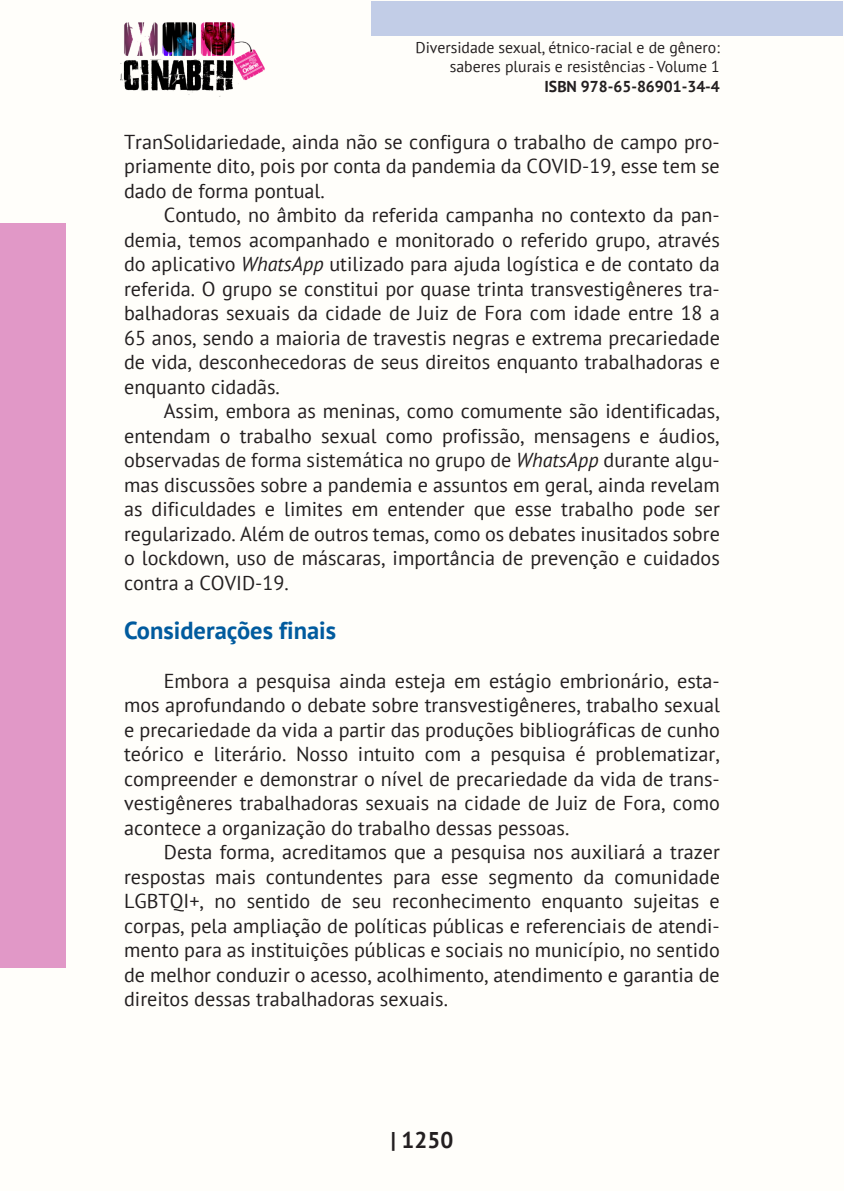
<style>
.page{position:relative;width:844px;height:1191px;background:#fff}
.page>*{position:absolute;margin:0;border:0;box-sizing:border-box;transform-origin:0 0}
._9_SUBTÍTULOS{font:700 24.5px "PT Sans";color:#015b9e}
.t1{font:700 22.75px "PT Sans";color:#231f20}
._8_CORPO{font:20.12px/24.5px "PT Sans";color:#231f20;text-align:justify}
.t2{font:15.75px/18.9px "PT Sans";color:#231f20;text-align:right}
.t3{font:700 15.75px "PT Sans";color:#231f20}
.s1{font-style:italic}
</style>
<div class="page">
<div style="left:0;top:0;width:843px;height:1191px;background:#fffefa"></div>
<div style="left:371px;top:1px;width:471px;height:35px;background:#c2cde7"></div>
<div style="left:0;top:223px;width:65px;height:744px;background:#e198c7"></div>
<img style="left:120px;top:22px;width:144px;height:75px">
<p class="t2" style="left:415px;top:38px;width:306px">Diversidade sexual, étnico-racial e de gênero: saberes plurais e resistências - Volume 1</p>
<p class="t3" style="left:544px;top:76px;width:177px">ISBN 978-65-86901-34-4</p>
<p class="_8_CORPO" style="left:124px;top:129px;width:597px">TranSolidariedade, ainda não se configura o trabalho de campo pro&shy;priamente dito, pois por conta da pandemia da COVID-19, esse tem se dado de forma pontual.</p>
<p class="_8_CORPO" style="left:124px;top:202px;width:597px;text-indent:40px">Contudo, no âmbito da referida campanha no contexto da pan&shy;demia, temos acompanhado e monitorado o referido grupo, através do aplicativo <span class="s1">WhatsApp</span> utilizado para ajuda logística e de contato da referida. O grupo se constitui por quase trinta transvestigêneres tra&shy;balhadoras sexuais da cidade de Juiz de Fora com idade entre 18 a 65 anos, sendo a maioria de travestis negras e extrema precariedade de vida, desconhecedoras de seus direitos enquanto trabalhadoras e enquanto cidadãs.</p>
<p class="_8_CORPO" style="left:124px;top:398px;width:597px;text-indent:40px">Assim, embora as meninas, como comumente são identificadas, entendam o trabalho sexual como profissão, mensagens e áudios, observadas de forma sistemática no grupo de <span class="s1">WhatsApp</span> durante algu&shy;mas discussões sobre a pandemia e assuntos em geral, ainda revelam as dificuldades e limites em entender que esse trabalho pode ser regularizado. Além de outros temas, como os debates inusitados sobre o lockdown, uso de máscaras, importância de prevenção e cuidados contra a COVID-19.</p>
<p class="_9_SUBTÍTULOS" style="left:124px;top:614px;width:213px">Considerações finais</p>
<p class="_8_CORPO" style="left:124px;top:668px;width:597px;text-indent:40px">Embora a pesquisa ainda esteja em estágio embrionário, esta&shy;mos aprofundando o debate sobre transvestigêneres, trabalho sexual e precariedade da vida a partir das produções bibliográficas de cunho teórico e literário. Nosso intuito com a pesquisa é problematizar, compreender e demonstrar o nível de precariedade da vida de trans&shy;vestigêneres trabalhadoras sexuais na cidade de Juiz de Fora, como acontece a organização do trabalho dessas pessoas.</p>
<p class="_8_CORPO" style="left:124px;top:839px;width:597px;text-indent:40px">Desta forma, acreditamos que a pesquisa nos auxiliará a trazer respostas mais contundentes para esse segmento da comunidade LGBTQI+, no sentido de seu reconhecimento enquanto sujeitas e corpas, pela ampliação de políticas públicas e referenciais de atendi&shy;mento para as instituições públicas e sociais no município, no sentido de melhor conduzir o acesso, acolhimento, atendimento e garantia de direitos dessas trabalhadoras sexuais.</p>
<p class="t1" style="left:390px;top:1125px;width:64px">| 1250</p>
</div>
